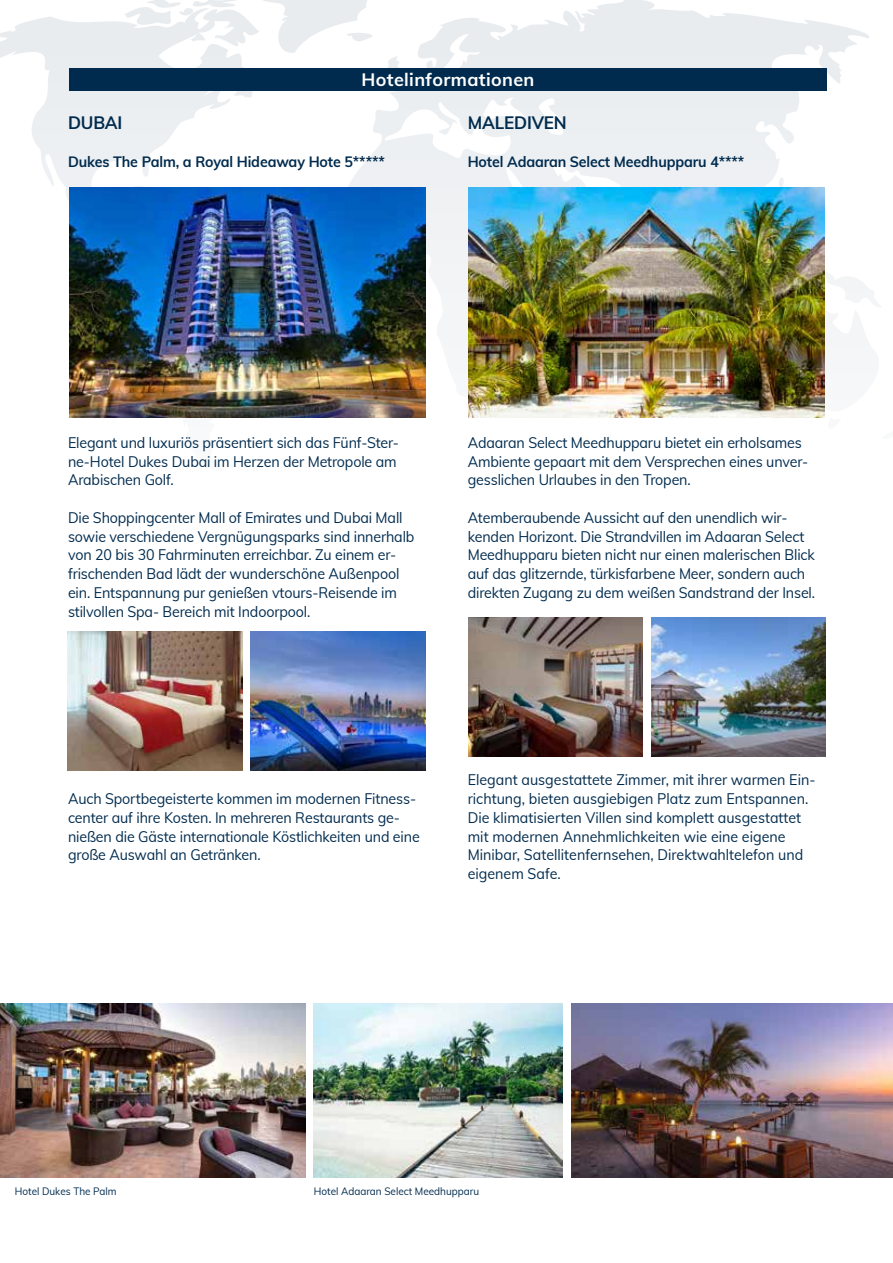
<style>
.page{position:relative;width:893px;height:1263px;background:#fff}
.page>*{position:absolute;margin:0;border:0;box-sizing:border-box;transform-origin:0 0}
.t1{font:700 18px "Muli";letter-spacing:.02em;color:#fff}
.t2{font:700 18px "Muli";letter-spacing:-.01em;color:#002b4e;scale:.95 1}
.t3{font:15px/18.8px "Muli";letter-spacing:-.01em;color:#002b4e;scale:.95 1}
.t4{font:700 15px "Muli";letter-spacing:-.01em;color:#002b4e;scale:.95 1}
.t5{font:10.5px "Muli";color:#002b4e;scale:.95 1}
</style>
<div class="page">
<svg style="left:0;top:0;width:881px;height:418px"></svg>
<div style="left:69px;top:68px;width:758px;height:23px;background:#002b4e"></div>
<img style="left:69px;top:187px;width:356px;height:230px">
<img style="left:468px;top:187px;width:356px;height:230px">
<img style="left:468px;top:618px;width:175px;height:139px">
<img style="left:68px;top:631px;width:174px;height:140px">
<img style="left:651px;top:618px;width:175px;height:139px">
<img style="left:251px;top:631px;width:174px;height:140px">
<img style="left:571px;top:1003px;width:322px;height:175px">
<img style="left:0;top:1003px;width:306px;height:175px">
<img style="left:314px;top:1003px;width:249px;height:175px">
<p class="t1" style="left:362px;top:67px;width:174px">Hotelinformationen</p>
<p class="t2" style="left:68px;top:109px;width:59px">DUBAI</p>
<p class="t4" style="left:68px;top:150px;width:335px">Dukes The Palm, a Royal Hideaway Hote 5*****</p>
<p class="t2" style="left:468px;top:109px;width:106px">MALEDIVEN</p>
<p class="t4" style="left:468px;top:150px;width:293px">Hotel Adaaran Select Meedhupparu 4****</p>
<p class="t3" style="left:68px;top:432px;width:350px">Elegant und luxuriös präsentiert sich das Fünf-Ster&shy;ne-Hotel Dukes Dubai im Herzen der Metropole am<br>Arabischen Golf.</p>
<p class="t3" style="left:68px;top:507px;width:366px">Die Shoppingcenter Mall of Emirates und Dubai Mall sowie verschiedene Vergnügungsparks sind innerhalb von 20 bis 30 Fahrminuten erreichbar. Zu einem er&shy;frischenden Bad lädt der wunderschöne Außenpool ein. Entspannung pur genießen vtours-Reisende im stilvollen Spa- Bereich mit Indoorpool.</p>
<p class="t3" style="left:468px;top:432px;width:360px">Adaaran Select Meedhupparu bietet ein erholsames<br>Ambiente gepaart mit dem Versprechen eines unver&shy;gesslichen Urlaubes in den Tropen.</p>
<p class="t3" style="left:468px;top:507px;width:367px">Atemberaubende Aussicht auf den unendlich wir&shy;kenden Horizont. Die Strandvillen im Adaaran Select Meedhupparu bieten nicht nur einen malerischen Blick auf das glitzernde, türkisfarbene Meer, sondern auch direkten Zugang zu dem weißen Sandstrand der Insel.</p>
<p class="t3" style="left:68px;top:789px;width:372px">Auch Sportbegeisterte kommen im modernen Fitness&shy;center auf ihre Kosten. In mehreren Restaurants ge&shy;nießen die Gäste internationale Köstlichkeiten und eine große Auswahl an Getränken.</p>
<p class="t3" style="left:468px;top:770px;width:368px">Elegant ausgestattete Zimmer, mit ihrer warmen Ein&shy;richtung, bieten ausgiebigen Platz zum Entspannen.<br>Die klimatisierten Villen sind komplett ausgestattet mit modernen Annehmlichkeiten wie eine eigene Minibar, Satellitenfernsehen, Direktwahltelefon und eigenem Safe.</p>
<p class="t5" style="left:15px;top:1183px;width:109px">Hotel Dukes The Palm</p>
<p class="t5" style="left:314px;top:1183px;width:175px">Hotel Adaaran Select Meedhupparu</p>
</div>
